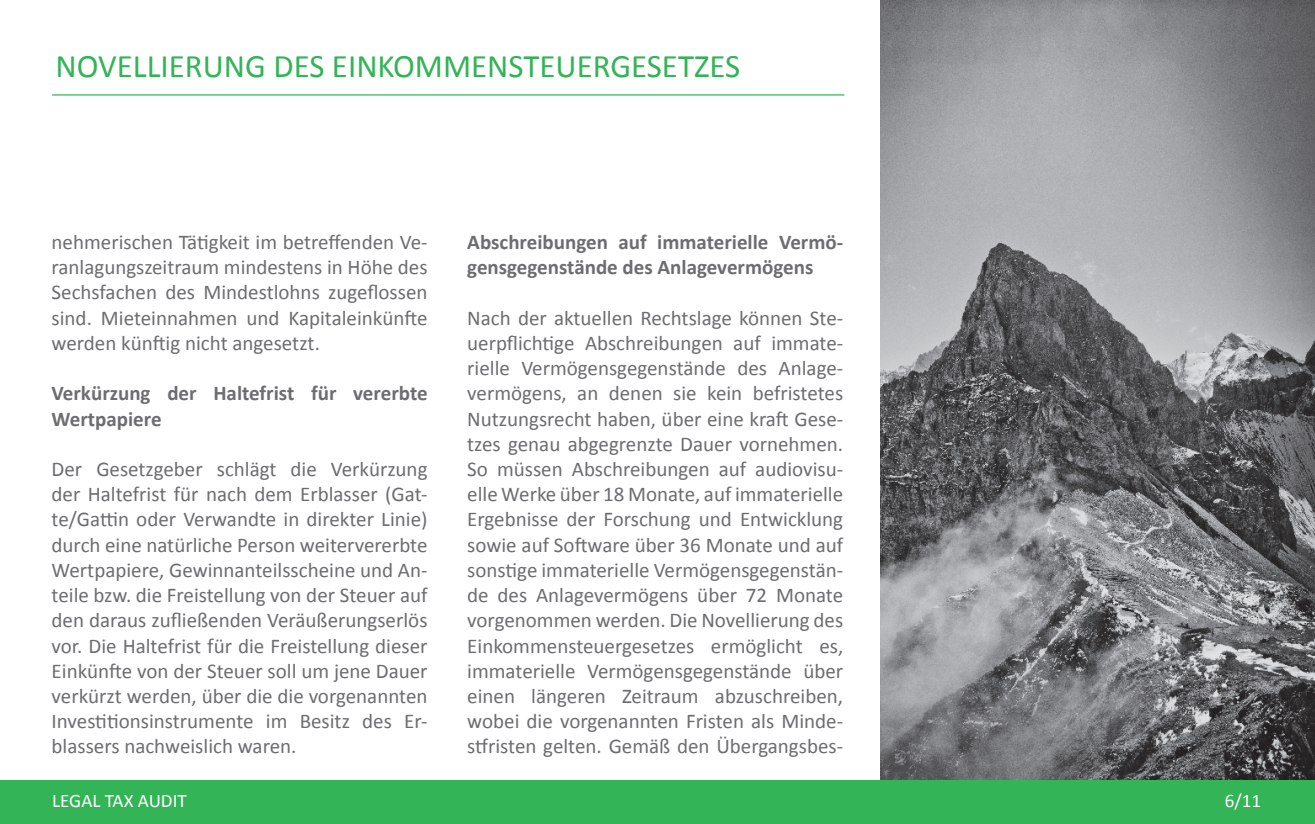
<style>
.page{position:relative;width:1315px;height:824px;background:#fff}
.page>*{position:absolute;margin:0;border:0;box-sizing:border-box;transform-origin:0 0}
.t1{font:32.9px "Calibri";color:#32b457}
.t2{font:21px/25.2px "Calibri";color:#6c6d70;text-align:justify}
.t3{font:700 21px/25.2px "Calibri";color:#6c6d70}
.t4{font:19.07px "Calibri";color:#fff}
</style>
<div class="page">
<img style="left:881px;top:0;width:434px;height:780px">
<div style="left:0;top:780px;width:1315px;height:43px;background:#32b457"></div>
<hr style="left:52px;top:94px;width:792px;height:1px;background:#32b457">
<p class="t1" style="left:56px;top:45px;width:686px">NOVELLIERUNG DES EINKOMMENSTEUERGESETZES</p>
<p class="t2" style="left:52px;top:229px;width:377px">nehmerischen Tätigkeit im betreffenden Ve&shy;ranlagungszeitraum mindestens in Höhe des Sechsfachen des Mindestlohns zugeflossen sind. Mieteinnahmen und Kapitaleinkünfte werden künftig nicht angesetzt.</p>
<p class="t3" style="left:52px;top:381px;width:377px">Verkürzung der Haltefrist für vererbte<br>Wertpapiere</p>
<p class="t2" style="left:52px;top:456px;width:377px">Der Gesetzgeber schlägt die Verkürzung der Haltefrist für nach dem Erblasser (Gat&shy;te/Gattin oder Verwandte in direkter Linie) durch eine natürliche Person weitervererbte Wertpapiere, Gewinnanteilsscheine und An&shy;teile bzw. die Freistellung von der Steuer auf den daraus zufließenden Veräußerungserlös vor. Die Haltefrist für die Freistellung dieser Einkünfte von der Steuer soll um jene Dauer verkürzt werden, über die die vorgenannten Investitionsinstrumente im Besitz des Er&shy;blassers nachweislich waren.</p>
<p class="t3" style="left:467px;top:229px;width:377px">Abschreibungen auf immaterielle Vermö&shy;gensgegenstände des Anlagevermögens</p>
<p class="t2" style="left:467px;top:305px;width:377px">Nach der aktuellen Rechtslage können Ste&shy;uerpflichtige Abschreibungen auf immate&shy;rielle Vermögensgegenstände des Anlage&shy;vermögens, an denen sie kein befristetes Nutzungsrecht haben, über eine kraft Gese&shy;tzes genau abgegrenzte Dauer vornehmen.<br>So müssen Abschreibungen auf audiovisu&shy;elle Werke über 18 Monate, auf immaterielle Ergebnisse der Forschung und Entwicklung sowie auf Software über 36 Monate und auf sonstige immaterielle Vermögensgegenstän&shy;de des Anlagevermögens über 72 Monate vorgenommen werden. Die Novellierung des Einkommensteuergesetzes ermöglicht es, immaterielle Vermögensgegenstände über einen längeren Zeitraum abzuschreiben, wobei die vorgenannten Fristen als Minde&shy;stfristen gelten. Gemäß den Übergangsbes-</p>
<p class="t4" style="left:52px;top:788px;width:136px">LEGAL TAX AUDIT</p>
<p class="t4" style="left:1224px;top:788px;width:38px">6/11</p>
</div>
